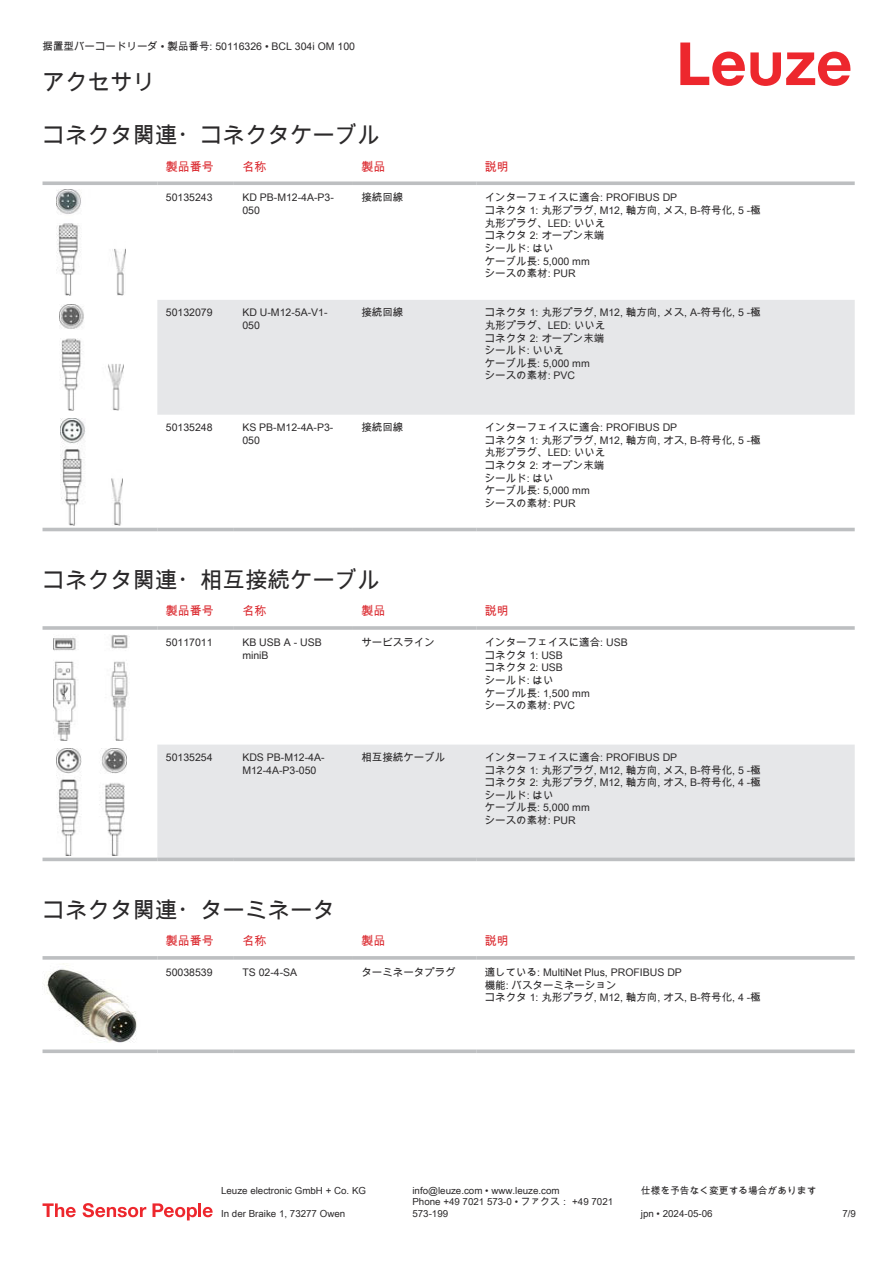
<style>
.page{position:relative;width:893px;height:1263px;background:#fff}
.page>*{position:absolute;margin:0;border:0;box-sizing:border-box;transform-origin:0 0}
.t1{font:22.5px "Arial Unicode MS";color:#2b292a}
.t2{font:12px "Arial Unicode MS";color:#db2a30}
.t3{font:10.5px/12.6px "Arial Unicode MS";color:#2b292a}
.t4{font:9.75px/11.7px "Arial Unicode MS";color:#2b292a}
</style>
<div class="page">
<svg style="left:680px;top:43px;width:170px;height:43px"></svg>
<svg style="left:43px;top:195px;width:812px;height:337px"></svg>
<div style="left:157px;top:300px;width:698px;height:115px;background:#e6e7e9"></div>
<svg style="left:43px;top:181px;width:114px;height:4px"></svg>
<svg style="left:157px;top:181px;width:77px;height:4px"></svg>
<svg style="left:234px;top:181px;width:119px;height:4px"></svg>
<svg style="left:353px;top:181px;width:123px;height:4px"></svg>
<svg style="left:476px;top:181px;width:379px;height:4px;fill:#bdbfc1"></svg>
<hr style="left:43px;top:528px;width:114px;height:3px;background:#bdbfc1">
<hr style="left:157px;top:528px;width:77px;height:3px;background:#bdbfc1">
<hr style="left:234px;top:528px;width:119px;height:3px;background:#bdbfc1">
<hr style="left:353px;top:528px;width:123px;height:3px;background:#bdbfc1">
<hr style="left:476px;top:528px;width:379px;height:3px;background:#bdbfc1">
<img style="left:57px;top:189px;width:69px;height:107px">
<img style="left:59px;top:304px;width:65px;height:106px">
<img style="left:60px;top:419px;width:63px;height:106px">
<svg style="left:43px;top:740px;width:811px;height:122px"></svg>
<div style="left:157px;top:744px;width:698px;height:114px;background:#e6e7e9"></div>
<hr style="left:43px;top:626px;width:114px;height:4px;background:#bdbfc1">
<hr style="left:157px;top:626px;width:77px;height:4px;background:#c9cbcd">
<hr style="left:234px;top:626px;width:119px;height:4px;background:#c4c6c7">
<hr style="left:353px;top:626px;width:123px;height:4px;background:#bdbfc1">
<hr style="left:476px;top:626px;width:379px;height:4px;background:#c9cbcd">
<hr style="left:43px;top:858px;width:114px;height:3px;background:#bdbfc1">
<hr style="left:157px;top:858px;width:77px;height:3px;background:#bdbfc1">
<hr style="left:234px;top:858px;width:119px;height:3px;background:#bdbfc1">
<hr style="left:353px;top:858px;width:123px;height:3px;background:#bdbfc1">
<hr style="left:476px;top:858px;width:379px;height:3px;background:#bdbfc1">
<img style="left:53px;top:635px;width:77px;height:105px">
<img style="left:56px;top:749px;width:70px;height:106px">
<svg style="left:43px;top:956px;width:114px;height:4px"></svg>
<svg style="left:157px;top:956px;width:77px;height:4px"></svg>
<svg style="left:234px;top:956px;width:119px;height:4px"></svg>
<svg style="left:353px;top:956px;width:123px;height:4px"></svg>
<svg style="left:476px;top:956px;width:379px;height:4px;fill:#c3c5c7"></svg>
<svg style="left:43px;top:1049px;width:114px;height:4px"></svg>
<svg style="left:157px;top:1049px;width:77px;height:4px"></svg>
<svg style="left:234px;top:1049px;width:119px;height:4px"></svg>
<svg style="left:353px;top:1049px;width:123px;height:4px"></svg>
<svg style="left:476px;top:1049px;width:379px;height:4px;fill:#bdbfc1"></svg>
<img style="left:44px;top:965px;width:93px;height:78px">
<svg style="left:43px;top:1203px;width:33px;height:14px"></svg>
<svg style="left:83px;top:1203px;width:63px;height:14px"></svg>
<svg style="left:153px;top:1203px;width:44px;height:17px"></svg>
<hr style="left:198px;top:1203px;width:3px;height:14px;background:#ed272d">
<svg style="left:203px;top:1207px;width:10px;height:10px"></svg>
<p class="t3" style="left:43px;top:40px;width:314px">据置型バーコードリーダ • 製品番号: 50116326 • BCL 304i OM 100</p>
<h1 class="t1" style="left:43px;top:66px;width:114px">アクセサリ</h1>
<h1 class="t1" style="left:43px;top:119px;width:339px">コネクタ関連・コネクタケーブル</h1>
<p class="t2" style="left:166px;top:158px;width:49px">製品番号</p>
<p class="t2" style="left:242px;top:158px;width:25px">名称</p>
<p class="t2" style="left:361px;top:158px;width:25px">製品</p>
<p class="t2" style="left:485px;top:158px;width:25px">説明</p>
<p class="t3" style="left:166px;top:191px;width:48px">50135243</p>
<p class="t3" style="left:242px;top:191px;width:93px">KD PB-M12-4A-P3-<br>050</p>
<p class="t3" style="left:361px;top:191px;width:43px">接続回線</p>
<p class="t3" style="left:485px;top:191px;width:277px">インターフェイスに適合: PROFIBUS DP<br>コネクタ 1: 丸形プラグ, M12, 軸方向, メス, B-符号化, 5 -極丸形プラグ、LED: いいえ<br>コネクタ 2: オープン末端<br>シールド: はい<br>ケーブル長: 5,000 mm<br>シースの素材: PUR</p>
<p class="t3" style="left:166px;top:306px;width:48px">50132079</p>
<p class="t3" style="left:242px;top:306px;width:87px">KD U-M12-5A-V1-<br>050</p>
<p class="t3" style="left:361px;top:306px;width:43px">接続回線</p>
<p class="t3" style="left:485px;top:306px;width:277px">コネクタ 1: 丸形プラグ, M12, 軸方向, メス, A-符号化, 5 -極丸形プラグ、LED: いいえ<br>コネクタ 2: オープン末端<br>シールド: いいえ<br>ケーブル長: 5,000 mm<br>シースの素材: PVC</p>
<p class="t3" style="left:166px;top:421px;width:48px">50135248</p>
<p class="t3" style="left:242px;top:421px;width:93px">KS PB-M12-4A-P3-<br>050</p>
<p class="t3" style="left:361px;top:421px;width:43px">接続回線</p>
<p class="t3" style="left:485px;top:421px;width:277px">インターフェイスに適合: PROFIBUS DP<br>コネクタ 1: 丸形プラグ, M12, 軸方向, オス, B-符号化, 5 -極丸形プラグ、LED: いいえ<br>コネクタ 2: オープン末端<br>シールド: はい<br>ケーブル長: 5,000 mm<br>シースの素材: PUR</p>
<h1 class="t1" style="left:43px;top:564px;width:339px">コネクタ関連・相互接続ケーブル</h1>
<p class="t2" style="left:166px;top:602px;width:49px">製品番号</p>
<p class="t2" style="left:242px;top:602px;width:25px">名称</p>
<p class="t2" style="left:361px;top:602px;width:25px">製品</p>
<p class="t2" style="left:485px;top:602px;width:25px">説明</p>
<p class="t3" style="left:166px;top:636px;width:48px">50117011</p>
<p class="t3" style="left:242px;top:636px;width:81px">KB USB A - USB miniB</p>
<p class="t3" style="left:361px;top:636px;width:75px">サービスライン</p>
<p class="t3" style="left:485px;top:636px;width:144px">インターフェイスに適合: USBコネクタ 1: USB<br>コネクタ 2: USB<br>シールド: はい<br>ケーブル長: 1,500 mm<br>シースの素材: PVC</p>
<p class="t3" style="left:166px;top:751px;width:48px">50135254</p>
<p class="t3" style="left:242px;top:751px;width:84px">KDS PB-M12-4A-<br>M12-4A-P3-050</p>
<p class="t3" style="left:361px;top:751px;width:85px">相互接続ケーブル</p>
<p class="t3" style="left:485px;top:751px;width:277px">インターフェイスに適合: PROFIBUS DP<br>コネクタ 1: 丸形プラグ, M12, 軸方向, メス, B-符号化, 5 -極コネクタ 2: 丸形プラグ, M12, 軸方向, オス, B-符号化, 4 -極シールド: はい<br>ケーブル長: 5,000 mm<br>シースの素材: PUR</p>
<h1 class="t1" style="left:43px;top:893px;width:294px">コネクタ関連・ターミネータ</h1>
<p class="t2" style="left:166px;top:932px;width:49px">製品番号</p>
<p class="t2" style="left:242px;top:932px;width:25px">名称</p>
<p class="t2" style="left:361px;top:932px;width:25px">製品</p>
<p class="t2" style="left:485px;top:932px;width:25px">説明</p>
<p class="t3" style="left:166px;top:966px;width:48px">50038539</p>
<p class="t3" style="left:242px;top:966px;width:56px">TS 02-4-SA</p>
<p class="t3" style="left:361px;top:966px;width:96px">ターミネータプラグ</p>
<p class="t3" style="left:485px;top:966px;width:277px">適している: MultiNet Plus, PROFIBUS DP<br>機能: バスターミネーション<br>コネクタ 1: 丸形プラグ, M12, 軸方向, オス, B-符号化, 4 -極</p>
<p class="t4" style="left:221px;top:1184px;width:146px">Leuze electronic GmbH + Co. KG</p>
<p class="t4" style="left:412px;top:1184px;width:149px">info@leuze.com • www.leuze.com</p>
<p class="t4" style="left:641px;top:1184px;width:177px">仕様を予告なく変更する場合があります</p>
<p class="t4" style="left:221px;top:1207px;width:126px">In der Braike 1, 73277 Owen</p>
<p class="t4" style="left:412px;top:1196px;width:202px">Phone +49 7021 573-0 • ファクス： +49 7021<br>573-199</p>
<p class="t4" style="left:641px;top:1207px;width:73px">jpn • 2024-05-06</p>
<p class="t4" style="left:842px;top:1207px;width:15px">7/9</p>
</div>
